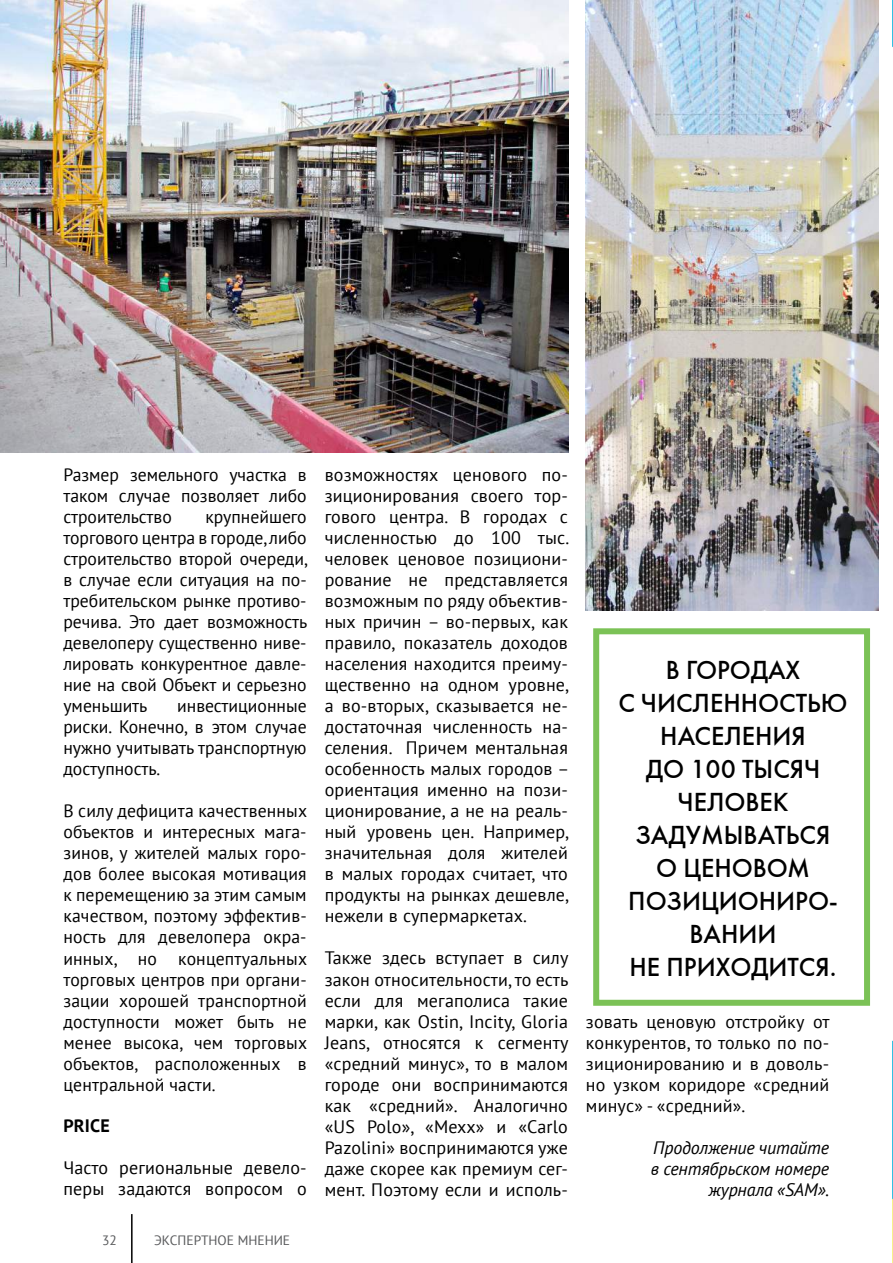
<style>
.page{position:relative;width:893px;height:1263px;background:#fff}
.page>*{position:absolute;margin:0;border:0;box-sizing:border-box;transform-origin:0 0}
.t1{font:27px/33px "Futura Medium C";color:#000;text-align:center}
.t2{font:18px/21px "PT Sans";letter-spacing:.01em;color:#000;text-align:justify}
.t3{font:italic 18px/21px "PT Sans";letter-spacing:-.01em;color:#000;text-align:right}
.t4{font:700 18px "PT Sans";color:#000}
.t5{font:13.5px "PT Sans";color:#58595b}
</style>
<div class="page">
<hr style="left:131px;top:1214px;width:2px;height:49px;background:#000">
<div style="left:593px;top:628px;width:277px;height:378px;border:6px solid #7bc256"></div>
<img style="left:0;top:0;width:568px;height:452px">
<img style="left:586px;top:0;width:292px;height:610px">
<img style="left:892px;top:0;width:1px;height:1263px">
<p class="t2" style="left:63px;top:464px;width:245px">Размер земельного участка в таком случае позволяет либо строительство</p>
<p class="t2" style="left:63px;top:506px;width:246px;text-indent:142px">крупнейшего торгового центра в городе, либо строительство второй очереди, в случае если ситуация на по&shy;требительском рынке противо&shy;речива. Это дает возможность девелоперу существенно ниве&shy;лировать конкурентное давле&shy;ние на свой Объект и серьезно уменьшить</p>
<p class="t2" style="left:63px;top:695px;width:245px;text-indent:114px">инвестиционные риски. Конечно, в этом случае нужно учитывать транспортную доступность.</p>
<p class="t2" style="left:63px;top:800px;width:245px">В силу дефицита качественных объектов и интересных мага&shy;зинов, у жителей малых горо&shy;дов более высокая мотивация к перемещению за этим самым качеством, поэтому эффектив&shy;ность для девелопера окра&shy;инных, но концептуальных торговых центров при органи&shy;зации хорошей транспортной доступности может быть не менее высока, чем торговых объектов, расположенных в центральной части.</p>
<p class="t4" style="left:63px;top:1114px;width:48px">PRICE</p>
<p class="t2" style="left:63px;top:1157px;width:245px">Часто региональные девело&shy;перы задаются вопросом о</p>
<p class="t5" style="left:102px;top:1231px;width:16px">32</p>
<p class="t5" style="left:154px;top:1231px;width:138px">ЭКСПЕРТНОЕ МНЕНИЕ</p>
<p class="t2" style="left:325px;top:464px;width:246px">возможностях ценового по&shy;зиционирования своего тор&shy;гового центра. В городах с численностью до 100 тыс. человек ценовое позициони&shy;рование не представляется возможным по ряду объектив&shy;ных причин – во-первых, как правило, показатель доходов населения находится преиму&shy;щественно на одном уровне, а во-вторых, сказывается не&shy;достаточная численность на&shy;селения. Причем ментальная особенность малых городов – ориентация именно на пози&shy;ционирование, а не на реаль&shy;ный уровень цен. Например, значительная доля жителей в малых городах считает, что продукты на рынках дешевле, нежели в супермаркетах.</p>
<p class="t2" style="left:325px;top:947px;width:245px">Также здесь вступает в силу закон относительности, то есть если для мегаполиса такие марки, как Ostin, Incity, Gloria Jeans, относятся к сегменту «средний минус», то в малом городе они воспринимаются как «средний». Аналогично «US Polo», «Mexx» и «Carlo Pazolini» воспринимаются уже даже скорее как премиум сег&shy;мент. Поэтому если и исполь-</p>
<h1 class="t1" style="left:618px;top:654px;width:231px">в городах<br>с численностью населения<br>до 100 тысяч человек задумываться<br>о ценовом позициониро&shy;вании<br>не приходится.</h1>
<p class="t2" style="left:586px;top:1011px;width:245px">зовать ценовую отстройку от конкурентов, то только по по&shy;зиционированию и в доволь&shy;но узком коридоре «средний минус» - «средний».</p>
<p class="t3" style="left:651px;top:1137px;width:180px">Продолжение читайте в сентябрьском номере журнала «SAM».</p>
</div>
